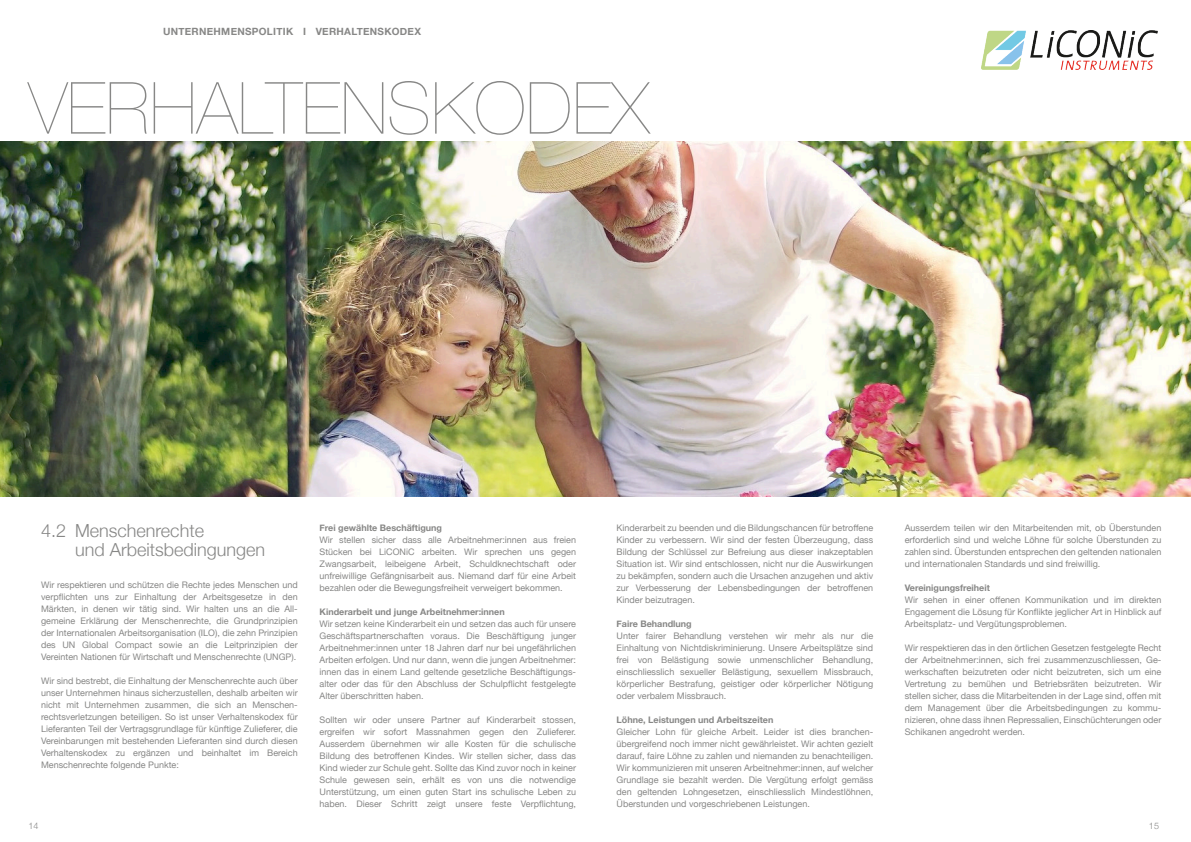
<style>
.page{position:relative;width:1191px;height:842px;background:#fff}
.page>*{position:absolute;margin:0;border:0;box-sizing:border-box;transform-origin:0 0}
.t1{font:200 72px "Helvetica Neue";color:#878786}
.t2{font:300 18px/18.5px "Helvetica Neue";color:#878786}
.t3{font:700 10px "Helvetica Neue";letter-spacing:.03em;color:#878786}
.t4{font:9px/12px "Helvetica Neue";color:#878786;text-align:justify}
.t5{font:700 9px "Helvetica Neue";color:#878786}
.t6{font:300 9px "Helvetica Neue";color:#878786}
</style>
<div class="page">
<img style="left:981px;top:30px;width:176px;height:39px">
<img style="left:0;top:142px;width:1191px;height:354px">
<p class="t3" style="left:163px;top:26px;width:259px">UNTERNEHMENSPOLITIK I VERHALTENSKODEX</p>
<h1 class="t1" style="left:28px;top:67px;width:622px">VERHALTENSKODEX</h1>
<h2 class="t2" style="left:75px;top:521px;width:192px;text-indent:-34px">4.2 Menschenrechte<br>und Arbeitsbedingungen</h2>
<p class="t4" style="left:41px;top:578px;width:258px">Wir respektieren und schützen die Rechte jedes Menschen und verpflichten uns zur Einhaltung der Arbeitsgesetze in den Märkten, in denen wir tätig sind. Wir halten uns an die All&shy;gemeine Erklärung der Menschenrechte, die Grundprinzipien der Internationalen Arbeitsorganisation (ILO), die zehn Prinzipien des UN Global Compact sowie an die Leitprinzipien der Vereinten Nationen für Wirtschaft und Menschenrechte (UNGP).</p>
<p class="t4" style="left:41px;top:674px;width:258px">Wir sind bestrebt, die Einhaltung der Menschenrechte auch über unser Unternehmen hinaus sicherzustellen, deshalb arbeiten wir nicht mit Unternehmen zusammen, die sich an Menschen&shy;rechtsverletzungen beteiligen. So ist unser Verhaltenskodex für Lieferanten Teil der Vertragsgrundlage für künftige Zulieferer, die Vereinbarungen mit bestehenden Lieferanten sind durch diesen Verhaltenskodex zu ergänzen und beinhaltet im Bereich Menschenrechte folgende Punkte:</p>
<p class="t5" style="left:319px;top:522px;width:124px">Frei gewählte Beschäftigung</p>
<p class="t4" style="left:319px;top:534px;width:258px">Wir stellen sicher dass alle Arbeitnehmer:innen aus freien Stücken bei LiCONiC arbeiten. Wir sprechen uns gegen Zwangsarbeit, leibeigene Arbeit, Schuldknechtschaft oder unfreiwillige Gefängnisarbeit aus. Niemand darf für eine Arbeit bezahlen oder die Bewegungsfreiheit verweigert bekommen.</p>
<p class="t5" style="left:319px;top:606px;width:187px">Kinderarbeit und junge Arbeitnehmer:innen</p>
<p class="t4" style="left:319px;top:618px;width:258px">Wir setzen keine Kinderarbeit ein und setzen das auch für unsere Geschäftspartnerschaften voraus. Die Beschäftigung junger Arbeitnehmer:innen unter 18 Jahren darf nur bei ungefährlichen Arbeiten erfolgen. Und nur dann, wenn die jungen Arbeitnehmer: innen das in einem Land geltende gesetzliche Beschäftigungs&shy;alter oder das für den Abschluss der Schulpflicht festgelegte Alter überschritten haben.</p>
<p class="t4" style="left:319px;top:714px;width:258px">Sollten wir oder unsere Partner auf Kinderarbeit stossen, ergreifen wir sofort Massnahmen gegen den Zulieferer.<br>Ausserdem übernehmen wir alle Kosten für die schulische Bildung des betroffenen Kindes. Wir stellen sicher, dass das Kind wieder zur Schule geht. Sollte das Kind zuvor noch in keiner Schule gewesen sein, erhält es von uns die notwendige Unterstützung, um einen guten Start ins schulische Leben zu haben. Dieser Schritt zeigt unsere feste Verpflichtung,</p>
<p class="t4" style="left:616px;top:522px;width:258px">Kinderarbeit zu beenden und die Bildungschancen für betroffene Kinder zu verbessern. Wir sind der festen Überzeugung, dass Bildung der Schlüssel zur Befreiung aus dieser inakzeptablen Situation ist. Wir sind entschlossen, nicht nur die Auswirkungen zu bekämpfen, sondern auch die Ursachen anzugehen und aktiv zur Verbesserung der Lebensbedingungen der betroffenen Kinder beizutragen.</p>
<p class="t5" style="left:616px;top:618px;width:77px">Faire Behandlung</p>
<p class="t4" style="left:616px;top:630px;width:258px">Unter fairer Behandlung verstehen wir mehr als nur die Einhaltung von Nichtdiskriminierung. Unsere Arbeitsplätze sind frei von Belästigung sowie unmenschlicher Behandlung, einschliesslich sexueller Belästigung, sexuellem Missbrauch, körperlicher Bestrafung, geistiger oder körperlicher Nötigung oder verbalem Missbrauch.</p>
<p class="t5" style="left:616px;top:714px;width:158px">Löhne, Leistungen und Arbeitszeiten</p>
<p class="t4" style="left:616px;top:726px;width:258px">Gleicher Lohn für gleiche Arbeit. Leider ist dies branchen&shy;übergreifend noch immer nicht gewährleistet. Wir achten gezielt darauf, faire Löhne zu zahlen und niemanden zu benachteiligen.<br>Wir kommunizieren mit unseren Arbeitnehmer:innen, auf welcher Grundlage sie bezahlt werden. Die Vergütung erfolgt gemäss den geltenden Lohngesetzen, einschliesslich Mindestlöhnen, Überstunden und vorgeschriebenen Leistungen.</p>
<p class="t4" style="left:904px;top:522px;width:258px">Ausserdem teilen wir den Mitarbeitenden mit, ob Überstunden erforderlich sind und welche Löhne für solche Überstunden zu zahlen sind. Überstunden entsprechen den geltenden nationalen und internationalen Standards und sind freiwillig.</p>
<p class="t5" style="left:904px;top:582px;width:87px">Vereinigungsfreiheit</p>
<p class="t4" style="left:904px;top:594px;width:258px">Wir sehen in einer offenen Kommunikation und im direkten Engagement die Lösung für Konflikte jeglicher Art in Hinblick auf Arbeitsplatz- und Vergütungsproblemen.</p>
<p class="t4" style="left:904px;top:642px;width:258px">Wir respektieren das in den örtlichen Gesetzen festgelegte Recht der Arbeitnehmer:innen, sich frei zusammenzuschliessen, Ge&shy;werkschaften beizutreten oder nicht beizutreten, sich um eine Vertretung zu bemühen und Betriebsräten beizutreten. Wir stellen sicher, dass die Mitarbeitenden in der Lage sind, offen mit dem Management über die Arbeitsbedingungen zu kommu&shy;nizieren, ohne dass ihnen Repressalien, Einschüchterungen oder Schikanen angedroht werden.</p>
<p class="t6" style="left:28px;top:820px;width:12px">14</p>
<p class="t6" style="left:1148px;top:820px;width:12px">15</p>
</div>
